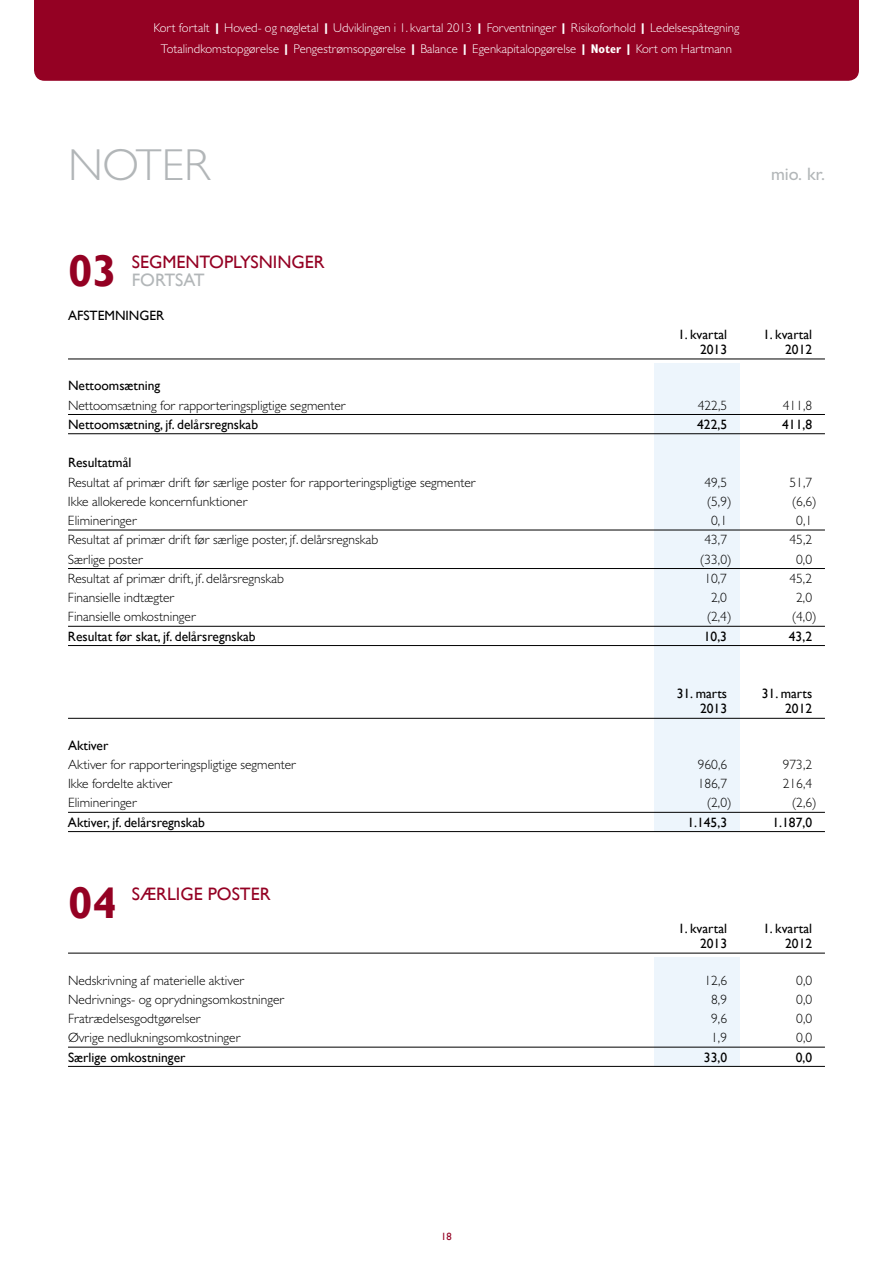
<style>
.page{position:relative;width:893px;height:1263px;background:#fff}
.page>*{position:absolute;margin:0;border:0;box-sizing:border-box;transform-origin:0 0}
.t1{font:300 45px "Gill Sans MT Std";color:#b2b6b8}
.t2{font:700 44.4px "Gill Sans";color:#940123}
.t3{font:18px "Gill Sans";color:#940123}
.t4{font:500 18px "Gill Sans MT Std";color:#b2b6b8}
.t5{font:18px "Gill Sans";color:#b2b6b8}
.t6{font:300 13.5px "Gill Sans MT Std";color:#000}
.t7{font:13.5px "Gill Sans";color:#000}
.t8{font:300 12.75px/21px "Gill Sans MT Std";color:#fff;text-align:center}
.t9{font:10.5px "Gill Sans";color:#940123}
.s1{font-weight:800}
.s2{font-weight:700;font-stretch:condensed}
</style>
<div class="page">
<div style="left:655px;top:363px;width:85px;height:469px;background:#edf5fc"></div>
<div style="left:655px;top:957px;width:85px;height:109px;background:#edf5fc"></div>
<hr style="left:68px;top:359px;width:757px;height:1px;background:#000">
<hr style="left:68px;top:414px;width:757px;height:1px;background:#000">
<hr style="left:68px;top:433px;width:757px;height:1px;background:#000">
<hr style="left:68px;top:530px;width:757px;height:1px;background:#000">
<hr style="left:68px;top:568px;width:757px;height:1px;background:#000">
<hr style="left:68px;top:626px;width:757px;height:1px;background:#000">
<hr style="left:68px;top:645px;width:757px;height:1px;background:#000">
<hr style="left:68px;top:718px;width:757px;height:1px;background:#000">
<hr style="left:68px;top:812px;width:757px;height:1px;background:#000">
<hr style="left:68px;top:831px;width:757px;height:1px;background:#000">
<hr style="left:68px;top:953px;width:757px;height:1px;background:#000">
<hr style="left:68px;top:1047px;width:757px;height:1px;background:#000">
<hr style="left:68px;top:1066px;width:757px;height:1px;background:#000">
<div style="left:34px;top:0;width:825px;height:81px;background:#940123"></div>
<p class="t8" style="left:154px;top:17px;width:587px">Kort fortalt <span class="s1">|</span> Hoved- og nøgletal <span class="s1">|</span> Udviklingen i 1. kvartal 2013 <span class="s1">|</span> Forventninger <span class="s1">|</span> Risikoforhold <span class="s1">|</span> Ledelsespåtegning<br>Totalindkomstopgørelse <span class="s1">|</span> Pengestrømsopgørelse <span class="s1">|</span> Balance <span class="s1">|</span> Egenkapitalopgørelse <span class="s1">|</span> <span class="s2">Noter</span> <span class="s1">|</span> Kort om Hartmann</p>
<h1 class="t1" style="left:68px;top:137px;width:144px">Noter</h1>
<h2 class="t2" style="left:68px;top:244px;width:51px">03</h2>
<h3 class="t3" style="left:117px;top:251px;width:209px">Segmentoplysn inger</h3>
<h3 class="t5" style="left:132px;top:269px;width:64px">fortsat</h3>
<p class="t7" style="left:68px;top:307px;width:98px">Afstemn inger</p>
<h3 class="t4" style="left:771px;top:163px;width:55px">mio. kr.</h3>
<p class="t7" style="left:678px;top:327px;width:51px">1. kvartal</p>
<p class="t7" style="left:763px;top:327px;width:51px">1. kvartal</p>
<p class="t7" style="left:700px;top:342px;width:28px">2013</p>
<p class="t7" style="left:785px;top:342px;width:28px">2012</p>
<p class="t7" style="left:68px;top:378px;width:94px">Nettoomsætning</p>
<p class="t6" style="left:68px;top:397px;width:279px">Nettoomsætning for rapporteringspligtige segmenter</p>
<p class="t6" style="left:698px;top:397px;width:31px">422,5</p>
<p class="t6" style="left:783px;top:397px;width:31px">411,8</p>
<p class="t7" style="left:68px;top:416px;width:192px">Nettoomsætning, jf. delårsregnskab</p>
<p class="t7" style="left:697px;top:416px;width:31px">422,5</p>
<p class="t7" style="left:782px;top:416px;width:31px">411,8</p>
<p class="t7" style="left:68px;top:455px;width:65px">Resultatmål</p>
<p class="t6" style="left:68px;top:474px;width:409px">Resultat af primær drift før særlige poster for rapporteringspligtige segmenter</p>
<p class="t6" style="left:704px;top:474px;width:24px">49,5</p>
<p class="t6" style="left:789px;top:474px;width:24px">51,7</p>
<p class="t6" style="left:68px;top:493px;width:181px">Ikke allokerede koncernfunktioner</p>
<p class="t6" style="left:707px;top:493px;width:26px">(5,9)</p>
<p class="t6" style="left:792px;top:493px;width:26px">(6,6)</p>
<p class="t6" style="left:68px;top:512px;width:71px">Elimineringer</p>
<p class="t6" style="left:711px;top:512px;width:17px">0,1</p>
<p class="t6" style="left:796px;top:512px;width:17px">0,1</p>
<p class="t6" style="left:68px;top:532px;width:312px">Resultat af primær drift før særlige poster, jf. delårsregnskab</p>
<p class="t6" style="left:704px;top:532px;width:24px">43,7</p>
<p class="t6" style="left:789px;top:532px;width:24px">45,2</p>
<p class="t6" style="left:68px;top:551px;width:77px">Særlige poster</p>
<p class="t6" style="left:700px;top:551px;width:33px">(33,0)</p>
<p class="t6" style="left:796px;top:551px;width:17px">0,0</p>
<p class="t6" style="left:68px;top:570px;width:217px">Resultat af primær drift, jf. delårsregnskab</p>
<p class="t6" style="left:704px;top:570px;width:24px">10,7</p>
<p class="t6" style="left:789px;top:570px;width:24px">45,2</p>
<p class="t6" style="left:68px;top:589px;width:108px">Finansielle indtægter</p>
<p class="t6" style="left:711px;top:589px;width:17px">2,0</p>
<p class="t6" style="left:796px;top:589px;width:17px">2,0</p>
<p class="t6" style="left:68px;top:609px;width:130px">Finansielle omkostninger</p>
<p class="t6" style="left:707px;top:609px;width:26px">(2,4)</p>
<p class="t6" style="left:792px;top:609px;width:26px">(4,0)</p>
<p class="t7" style="left:68px;top:628px;width:189px">Resultat før skat, jf. delårsregnskab</p>
<p class="t7" style="left:704px;top:628px;width:25px">10,3</p>
<p class="t7" style="left:789px;top:628px;width:25px">43,2</p>
<p class="t7" style="left:677px;top:686px;width:52px">31. marts</p>
<p class="t7" style="left:762px;top:686px;width:52px">31. marts</p>
<p class="t7" style="left:700px;top:701px;width:28px">2013</p>
<p class="t7" style="left:785px;top:701px;width:28px">2012</p>
<p class="t7" style="left:68px;top:737px;width:42px">Aktiver</p>
<p class="t6" style="left:68px;top:756px;width:230px">Aktiver for rapporteringspligtige segmenter</p>
<p class="t6" style="left:698px;top:756px;width:31px">960,6</p>
<p class="t6" style="left:783px;top:756px;width:31px">973,2</p>
<p class="t6" style="left:68px;top:775px;width:106px">Ikke fordelte aktiver</p>
<p class="t6" style="left:698px;top:775px;width:31px">186,7</p>
<p class="t6" style="left:783px;top:775px;width:31px">216,4</p>
<p class="t6" style="left:68px;top:795px;width:71px">Elimineringer</p>
<p class="t6" style="left:707px;top:795px;width:26px">(2,0)</p>
<p class="t6" style="left:792px;top:795px;width:26px">(2,6)</p>
<p class="t7" style="left:68px;top:814px;width:138px">Aktiver, jf. delårsregnskab</p>
<p class="t7" style="left:687px;top:814px;width:41px">1.145,3</p>
<p class="t7" style="left:772px;top:814px;width:41px">1.187,0</p>
<h2 class="t2" style="left:68px;top:876px;width:51px">04</h2>
<h3 class="t3" style="left:132px;top:884px;width:140px">særlige poster</h3>
<p class="t7" style="left:678px;top:921px;width:51px">1. kvartal</p>
<p class="t7" style="left:763px;top:921px;width:51px">1. kvartal</p>
<p class="t7" style="left:700px;top:936px;width:28px">2013</p>
<p class="t7" style="left:785px;top:936px;width:28px">2012</p>
<p class="t6" style="left:68px;top:972px;width:178px">Nedskrivning af materielle aktiver</p>
<p class="t6" style="left:704px;top:972px;width:24px">12,6</p>
<p class="t6" style="left:796px;top:972px;width:17px">0,0</p>
<p class="t6" style="left:68px;top:991px;width:218px">Nedrivnings- og oprydningsomkostninger</p>
<p class="t6" style="left:711px;top:991px;width:17px">8,9</p>
<p class="t6" style="left:796px;top:991px;width:17px">0,0</p>
<p class="t6" style="left:68px;top:1010px;width:134px">Fratrædelsesgodtgørelser</p>
<p class="t6" style="left:711px;top:1010px;width:17px">9,6</p>
<p class="t6" style="left:796px;top:1010px;width:17px">0,0</p>
<p class="t6" style="left:68px;top:1029px;width:174px">Øvrige nedlukningsomkostninger</p>
<p class="t6" style="left:711px;top:1029px;width:17px">1,9</p>
<p class="t6" style="left:796px;top:1029px;width:17px">0,0</p>
<p class="t7" style="left:68px;top:1049px;width:119px">Særlige omkostninger</p>
<p class="t7" style="left:704px;top:1049px;width:25px">33,0</p>
<p class="t7" style="left:796px;top:1049px;width:18px">0,0</p>
<p class="t9" style="left:441px;top:1231px;width:12px">18</p>
</div>
